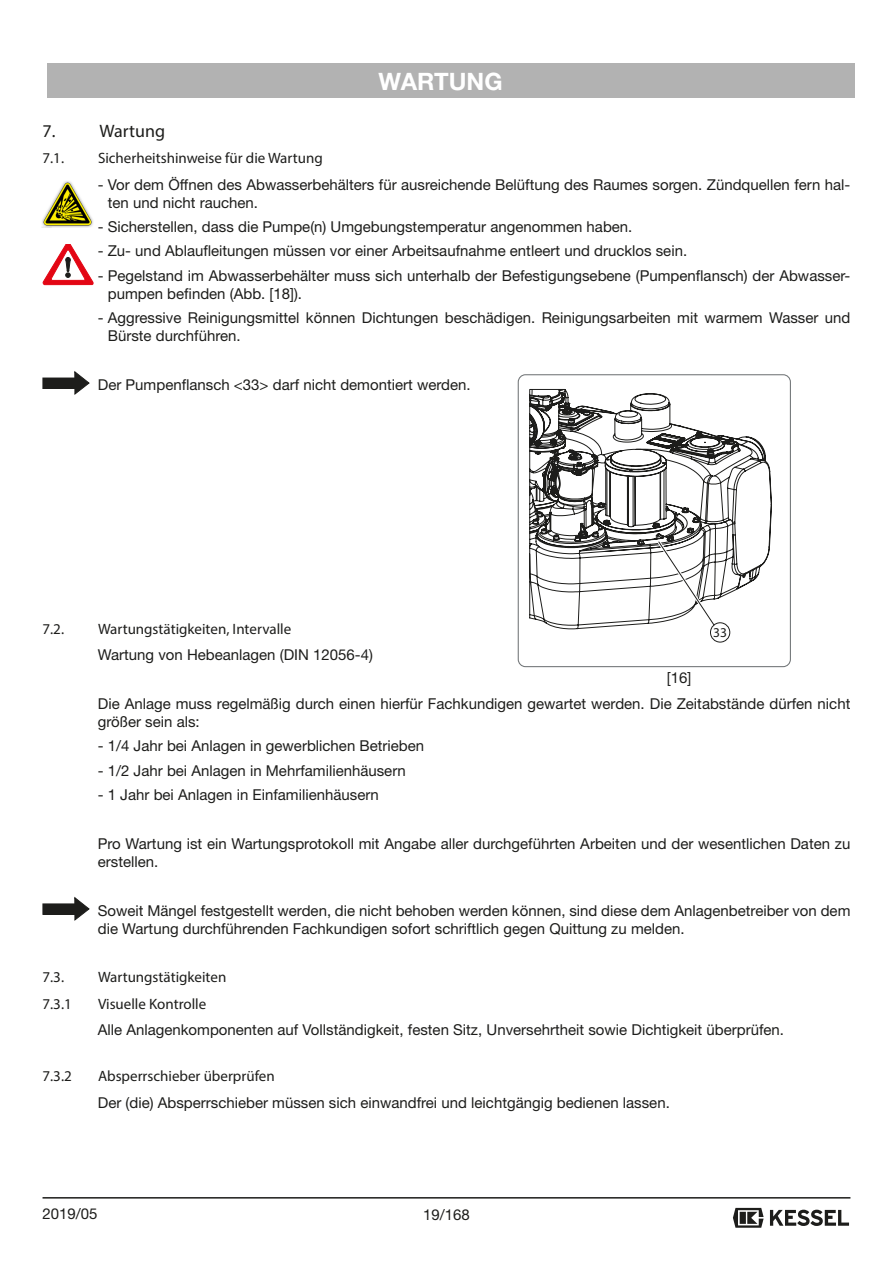
<style>
.page{position:relative;width:893px;height:1263px;background:#fff}
.page>*{position:absolute;margin:0;border:0;box-sizing:border-box;transform-origin:0 0}
.t1{font:700 24px "Helvetica Neue LT Std";color:#fff}
.t2{font:18px "Myriad Pro";color:#1d1d1b}
.t3{font:15px/18px "Helvetica Neue LT Std";color:#1d1d1b}
.t4{font:15px "Myriad Pro";color:#1d1d1b}
.t5{font:13.5px "Myriad Pro";color:#1d1d1b}
</style>
<div class="page">
<div style="left:47px;top:64px;width:808px;height:34px;background:#b2b2b2"></div>
<svg style="left:770px;top:1210px;width:79px;height:16px"></svg>
<svg style="left:733px;top:1208px;width:31px;height:20px"></svg>
<hr style="left:43px;top:1197px;width:807px;height:1px;background:#1d1d1b">
<img style="left:42px;top:181px;width:51px;height:47px">
<svg style="left:43px;top:244px;width:50px;height:41px"></svg>
<svg style="left:75px;top:372px;width:14px;height:22px"></svg>
<div style="left:43px;top:378px;width:32px;height:10px;background:#1d1d1b"></div>
<div style="left:518px;top:374px;width:273px;height:293px;border:1px solid #717577;border-radius:7px"></div>
<svg style="left:529px;top:389px;width:243px;height:240px"></svg>
<div style="left:710px;top:623px;width:20px;height:19px;background:#fff;border-radius:50%"></div>
<div style="left:710px;top:622px;width:20px;height:20px;border:1px solid #1d1d1b;border-radius:50%"></div>
<svg style="left:655px;top:538px;width:60px;height:88px"></svg>
<svg style="left:75px;top:897px;width:14px;height:23px"></svg>
<div style="left:43px;top:904px;width:32px;height:10px;background:#1d1d1b"></div>
<h1 class="t1" style="left:379px;top:67px;width:126px">WARTUNG</h1>
<p class="t2" style="left:43px;top:119px;width:14px">7.</p>
<p class="t2" style="left:100px;top:119px;width:67px">Wartung</p>
<p class="t4" style="left:43px;top:149px;width:23px">7.1.</p>
<p class="t4" style="left:98px;top:149px;width:226px">Sicherheitshinweise für die Wartung</p>
<p class="t3" style="left:108px;top:175px;width:744px;text-indent:-10px">- Vor dem Öffnen des Abwasserbehälters für ausreichende Belüftung des Raumes sorgen. Zündquellen fern hal&shy;ten und nicht rauchen.</p>
<p class="t3" style="left:98px;top:217px;width:536px">- Sicherstellen, dass die Pumpe(n) Umgebungstemperatur angenommen haben.</p>
<p class="t3" style="left:98px;top:242px;width:591px">- Zu- und Ablaufleitungen müssen vor einer Arbeitsaufnahme entleert und drucklos sein.</p>
<p class="t3" style="left:108px;top:266px;width:744px;text-indent:-10px">- Pegelstand im Abwasserbehälter muss sich unterhalb der Befestigungsebene (Pumpenflansch) der Abwasser&shy;pumpen befinden (Abb. [18]).</p>
<p class="t3" style="left:108px;top:309px;width:744px;text-indent:-10px">- Aggressive Reinigungsmittel können Dichtungen beschädigen. Reinigungsarbeiten mit warmem Wasser und<br>Bürste durchführen.</p>
<p class="t3" style="left:98px;top:375px;width:374px">Der Pumpenflansch &lt;33&gt; darf nicht demontiert werden.</p>
<p class="t4" style="left:43px;top:619px;width:23px">7.2.</p>
<p class="t4" style="left:98px;top:619px;width:195px">Wartungstätigkeiten, Intervalle</p>
<p class="t3" style="left:98px;top:646px;width:277px">Wartung von Hebeanlagen (DIN 12056-4)</p>
<p class="t3" style="left:98px;top:694px;width:754px">Die Anlage muss regelmäßig durch einen hierfür Fachkundigen gewartet werden. Die Zeitabstände dürfen nicht größer sein als:</p>
<p class="t3" style="left:98px;top:737px;width:328px">- 1/4 Jahr bei Anlagen in gewerblichen Betrieben</p>
<p class="t3" style="left:98px;top:761px;width:310px">- 1/2 Jahr bei Anlagen in Mehrfamilienhäusern</p>
<p class="t3" style="left:98px;top:785px;width:283px">- 1 Jahr bei Anlagen in Einfamilienhäusern</p>
<p class="t3" style="left:98px;top:834px;width:754px">Pro Wartung ist ein Wartungsprotokoll mit Angabe aller durchgeführten Arbeiten und der wesentlichen Daten zu erstellen.</p>
<p class="t3" style="left:98px;top:901px;width:754px">Soweit Mängel festgestellt werden, die nicht behoben werden können, sind diese dem Anlagenbetreiber von dem die Wartung durchführenden Fachkundigen sofort schriftlich gegen Quittung zu melden.</p>
<p class="t4" style="left:43px;top:968px;width:23px">7.3.</p>
<p class="t4" style="left:98px;top:968px;width:130px">Wartungstätigkeiten</p>
<p class="t4" style="left:43px;top:994px;width:31px">7.3.1</p>
<p class="t4" style="left:98px;top:994px;width:110px">Visuelle Kontrolle</p>
<p class="t3" style="left:98px;top:1021px;width:688px">Alle Anlagenkomponenten auf Vollständigkeit, festen Sitz, Unversehrtheit sowie Dichtigkeit überprüfen.</p>
<p class="t4" style="left:43px;top:1067px;width:31px">7.3.2</p>
<p class="t4" style="left:98px;top:1067px;width:178px">Absperrschieber überprüfen</p>
<p class="t3" style="left:98px;top:1093px;width:574px">Der (die) Absperrschieber müssen sich einwandfrei und leichtgängig bedienen lassen.</p>
<p class="t5" style="left:713px;top:624px;width:15px">33</p>
<p class="t3" style="left:667px;top:668px;width:26px">[16]</p>
<p class="t3" style="left:43px;top:1204px;width:57px">2019/05</p>
<p class="t3" style="left:423px;top:1206px;width:48px">19/168</p>
</div>
